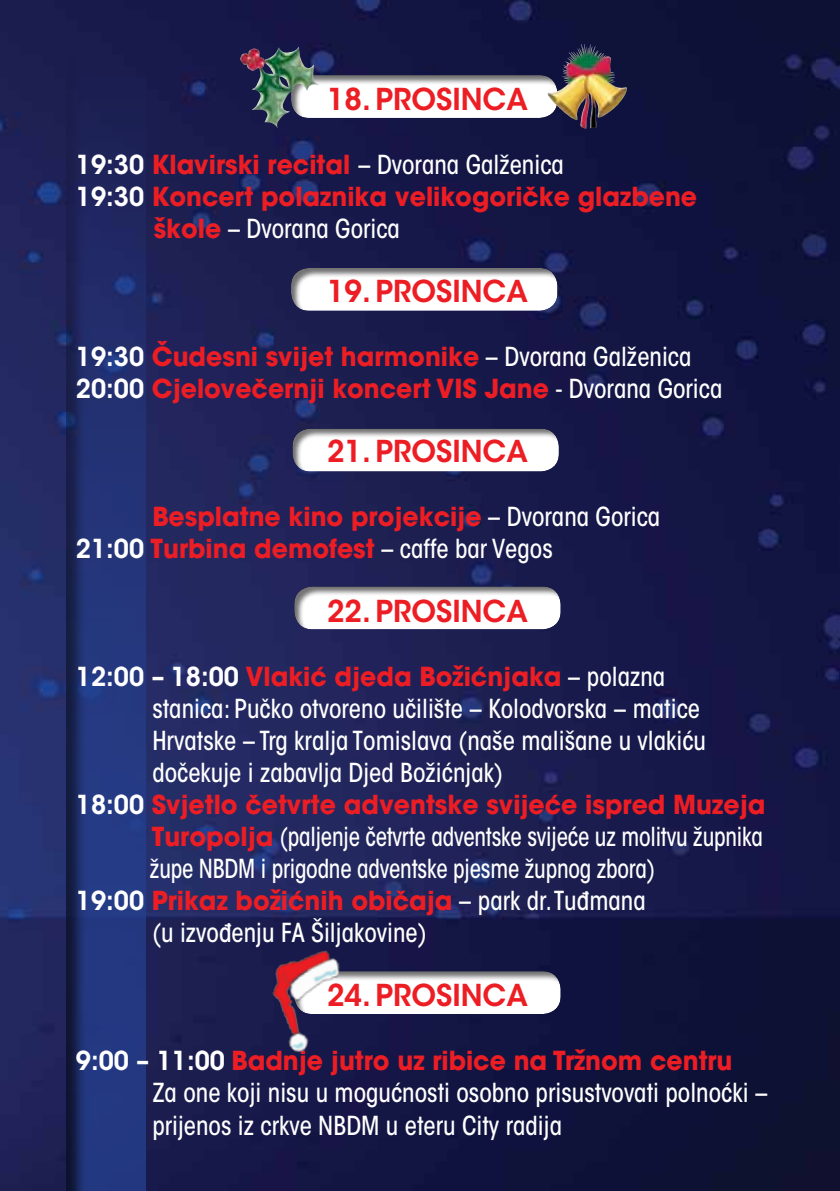
<style>
.page{position:relative;width:840px;height:1191px;background:#fff}
.page>*{position:absolute;margin:0;border:0;box-sizing:border-box;transform-origin:0 0}
.t1{font:600 30px "ITC Avant Garde Std";color:#ed1d24}
.t2{font:500 condensed 26px/32px "ITC Avant Garde Std";color:#fff}
.t3{font:700 26px/32px "ITC Avant Garde Std";color:#ed1d24}
.t4{font:500 condensed 26px "ITC Avant Garde Std";color:#fff;scale:.9 1}
.s1{font-weight:600;font-stretch:normal}
.s2{font-weight:700;font-stretch:normal;color:#ed1d24}
.s3{font-weight:600;color:#fff}
.s4{font-weight:500;font-stretch:condensed;color:#fff}
</style>
<div class="page">
<img style="left:0;top:0;width:839px;height:1191px">
<div style="left:64px;top:0;width:83px;height:1191px;background:#000;opacity:.75"></div>
<div style="left:287px;top:71px;width:270px;height:48px;background:#000;opacity:.55"></div>
<div style="left:290px;top:583px;width:270px;height:48px;background:#000;opacity:.55"></div>
<div style="left:290px;top:967px;width:270px;height:48px;background:#000;opacity:.55"></div>
<div style="left:288px;top:425px;width:270px;height:48px;background:#000;opacity:.55"></div>
<div style="left:287px;top:264px;width:270px;height:48px;background:#000;opacity:.55"></div>
<img style="left:573px;top:44px;width:10px;height:14px">
<img style="left:239px;top:46px;width:81px;height:82px">
<img style="left:255px;top:934px;width:111px;height:124px">
<p class="t1" style="left:327px;top:80px;width:202px">18. PROSINCA</p>
<p class="t2" style="left:76px;top:149px;width:489px"><span class="s1">19:30</span> <span class="s2">Klavirski recital</span> – Dvorana Galženica</p>
<p class="t3" style="left:76px;top:180px;width:622px"><span class="s3">19:30</span> Koncert polaznika velikogoričke glazbene</p>
<p class="t2" style="left:154px;top:213px;width:248px"><span class="s2">škole</span> – Dvorana Gorica</p>
<p class="t1" style="left:327px;top:272px;width:202px">19. PROSINCA</p>
<p class="t3" style="left:76px;top:340px;width:647px"><span class="s3">19:30</span> Čudesni svijet harmonike <span class="s4">– Dvorana Galženica<br></span><span class="s3">20:00</span> Cjelovečernji koncert VIS Jane <span class="s4">- Dvorana Gorica</span></p>
<p class="t1" style="left:327px;top:432px;width:202px">21. PROSINCA</p>
<p class="t3" style="left:76px;top:500px;width:585px;text-indent:76px">Besplatne kino projekcije <span class="s4">– Dvorana Gorica<br></span><span class="s3">21:00</span> Turbina demofest <span class="s4">– caffe bar Vegos</span></p>
<p class="t1" style="left:327px;top:592px;width:202px">22. PROSINCA</p>
<p class="t3" style="left:76px;top:660px;width:590px"><span class="s3">12:00 – 18:00</span> Vlakić djeda Božićnjaka <span class="s4">– polazna</span></p>
<p class="t2" style="left:152px;top:693px;width:549px">stanica: Pučko otvoreno učilište – Kolodvorska – matice</p>
<p class="t2" style="left:152px;top:725px;width:555px">Hrvatske – Trg kralja Tomislava (naše mališane u vlakiću</p>
<p class="t2" style="left:152px;top:757px;width:352px">dočekuje i zabavlja Djed Božićnjak)</p>
<p class="t3" style="left:76px;top:788px;width:690px"><span class="s3">18:00</span> Svjetlo četvrte adventske svijeće ispred Muzeja</p>
<p class="t4" style="left:152px;top:821px;width:680px"><span class="s2">Turopolja</span> (paljenje četvrte adventske svijeće uz molitvu župnika</p>
<p class="t4" style="left:150px;top:853px;width:562px">župe NBDM i prigodne adventske pjesme župnog zbora)</p>
<p class="t3" style="left:76px;top:884px;width:571px"><span class="s3">19:00</span> Prikaz božićnih običaja <span class="s4">– park dr.Tuđmana</span></p>
<p class="t2" style="left:152px;top:917px;width:275px">(u izvođenju FA Šiljakovine)</p>
<p class="t1" style="left:327px;top:976px;width:202px">24. PROSINCA</p>
<p class="t2" style="left:152px;top:1045px;width:616px;text-indent:-76px"><span class="s1">9:00 – 11:00</span> <span class="s2">Badnje jutro uz ribice na Tržnom centru<br></span>Za one koji nisu u mogućnosti osobno prisustvovati polnoćki – prijenos iz crkve NBDM u eteru City radija</p>
</div>
